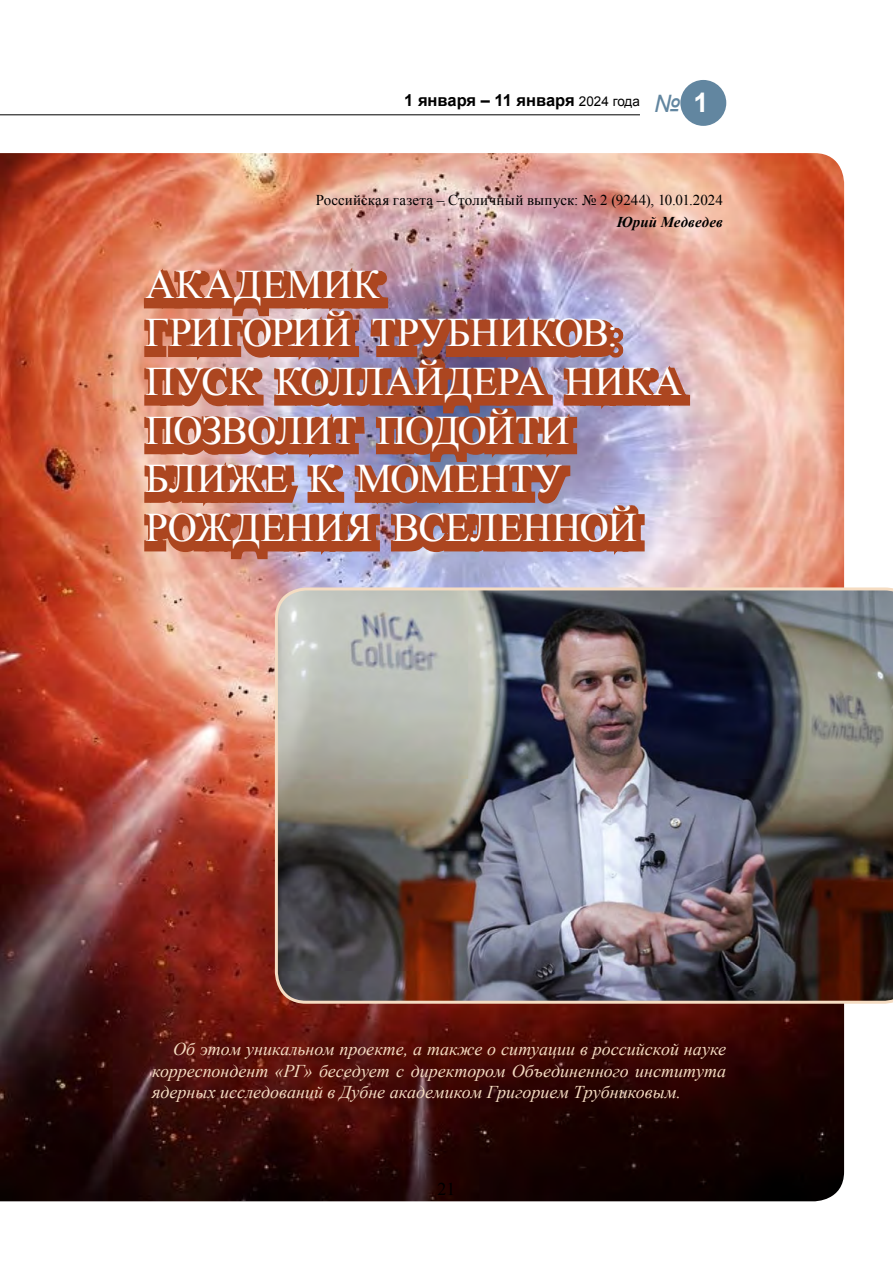
<style>
.page{position:relative;width:893px;height:1263px;background:#fff}
.page>*{position:absolute;margin:0;border:0;box-sizing:border-box;transform-origin:0 0}
.t1{font:40.5px/48.6px "Times New Roman";letter-spacing:.005em;color:#fff}
.t2{font:italic 24px "Arial";color:#6286a0}
.t3{font:italic 18px/21.6px "Times New Roman";color:#f5dcc2;text-align:justify}
.t4{font:18px "Times New Roman";color:#000}
.t5{font:700 16.5px "Arial";color:#000}
.t6{font:15px "Times New Roman";letter-spacing:.01em;color:#000}
.t7{font:italic 700 15px "Times New Roman";letter-spacing:.005em;color:#000}
.s1{font-weight:400;font-size:13.5px}
.s2{font-weight:700;font-style:normal;font-size:27px;color:#fff}
</style>
<div class="page">
<img style="left:0;top:153px;width:844px;height:1048px">
<img style="left:275px;top:587px;width:618px;height:417px">
<img style="left:136px;top:232px;width:559px;height:333px">
<hr style="left:0;top:114px;width:640px;height:1px;background:#000">
<div style="left:680px;top:80px;width:46px;height:46px;background:#6286a0;border-radius:50%"></div>
<p class="t5" style="left:404px;top:89px;width:237px">1 января ‒ 11 января <span class="s1">2024 года</span></p>
<h2 class="t2" style="left:654px;top:88px;width:56px">№ <span class="s2">1</span></h2>
<p class="t6" style="left:316px;top:190px;width:409px">Российская газета – Столичный выпуск: № 2 (9244), 10.01.2024</p>
<p class="t7" style="left:617px;top:212px;width:108px">Юрий Медведев</p>
<h1 class="t1" style="left:146px;top:259px;width:538px">АКАДЕМИК<br>ГРИГОРИЙ ТРУБНИКОВ:<br>ПУСК КОЛЛАЙДЕРА НИКА<br>ПОЗВОЛИТ ПОДОЙТИ<br>БЛИЖЕ К МОМЕНТУ<br>РОЖДЕНИЯ ВСЕЛЕННОЙ</h1>
<p class="t3" style="left:152px;top:1038px;width:576px;text-indent:21px">Об этом уникальном проекте, а также о ситуации в российской науке корреспондент «РГ» беседует с директором Объединенного института ядерных исследований в Дубне академиком Григорием Трубниковым.</p>
<p class="t4" style="left:437px;top:1176px;width:19px">21</p>
</div>
